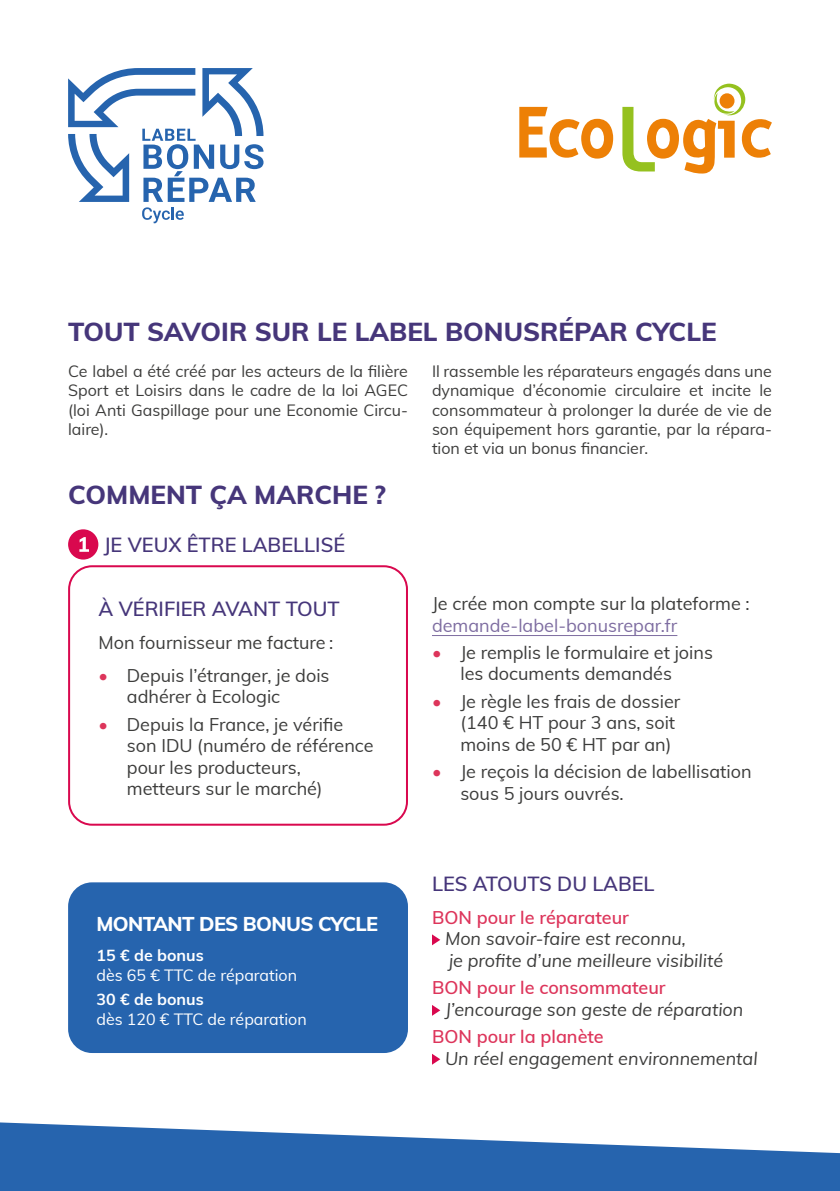
<style>
.page{position:relative;width:840px;height:1191px;background:#fff}
.page>*{position:absolute;margin:0;border:0;box-sizing:border-box;transform-origin:0 0}
.t1{font:800 26px "Muli";color:#46367a}
.t2{font:600 20px "Muli";color:#46367a}
.t3{font:800 20px "Muli";letter-spacing:-.03em;color:#fff}
.t4{font:18px/21.6px "Muli";color:#3c3c3b}
.t5{font:italic 18px/21.6px "Muli";color:#3c3c3b}
.t6{font:600 18px "Muli";color:#dd355b}
.t7{font:18px "Muli";color:#7e6da1}
.t8{font:16px/19.2px "Muli";color:#3c3c3b;text-align:justify}
.t9{font:16px "Muli";color:#fff}
.t10{font:700 16px "Muli";color:#fff}
.s1{color:#dd355b}
</style>
<div class="page">
<div style="left:68px;top:529px;width:30px;height:30px;background:#d9084e;border-radius:50%"></div>
<svg style="left:79px;top:537px;width:10px;height:15px"></svg>
<svg style="left:519px;top:107px;width:94px;height:52px"></svg>
<svg style="left:622px;top:83px;width:149px;height:91px"></svg>
<svg style="left:0;top:1122px;width:839px;height:69px;fill:#2664ae"></svg>
<svg style="left:68px;top:68px;width:195px;height:155px"></svg>
<div style="left:68px;top:882px;width:340px;height:171px;background:#2664ae;border-radius:24px"></div>
<hr style="left:432px;top:635px;width:245px;height:1px;background:#7e6da1">
<div style="left:68px;top:565px;width:340px;height:260px;border:2px solid #d9084e;border-radius:23px"></div>
<svg style="left:432px;top:934px;width:8px;height:11px"></svg>
<svg style="left:432px;top:1005px;width:8px;height:10px"></svg>
<svg style="left:432px;top:1053px;width:8px;height:11px"></svg>
<h1 class="t1" style="left:68px;top:312px;width:649px">TOUT SAVOIR SUR LE LABEL BONUSRÉPAR CYCLE</h1>
<p class="t8" style="left:68px;top:361px;width:341px">Ce label a été créé par les acteurs de la filière Sport et Loisirs dans le cadre de la loi AGEC (loi Anti Gaspillage pour une Economie Circu&shy;laire).</p>
<p class="t8" style="left:432px;top:361px;width:341px">Il rassemble les réparateurs engagés dans une dynamique d’économie circulaire et incite le consommateur à prolonger la durée de vie de son équipement hors garantie, par la répara&shy;tion et via un bonus financier.</p>
<h1 class="t1" style="left:68px;top:476px;width:319px">COMMENT ÇA MARCHE ?</h1>
<p class="t2" style="left:104px;top:530px;width:243px">JE VEUX ÊTRE LABELLISÉ</p>
<p class="t2" style="left:98px;top:594px;width:242px">À VÉRIFIER AVANT TOUT</p>
<p class="t4" style="left:98px;top:630px;width:236px">Mon fournisseur me facture :</p>
<p class="t4" style="left:127px;top:663px;width:204px;text-indent:-28px"><span class="s1">•</span> Depuis l’étranger, je dois adhérer à Ecologic</p>
<p class="t4" style="left:127px;top:712px;width:248px;text-indent:-28px"><span class="s1">•</span> Depuis la France, je vérifie son IDU (numéro de référence pour les producteurs, metteurs sur le marché)</p>
<p class="t3" style="left:96px;top:909px;width:283px">MONTANT DES BONUS CYCLE</p>
<p class="t10" style="left:96px;top:944px;width:109px">15 € de bonus</p>
<p class="t9" style="left:96px;top:963px;width:202px">dès 65 € TTC de réparation</p>
<p class="t10" style="left:96px;top:988px;width:109px">30 € de bonus</p>
<p class="t9" style="left:96px;top:1007px;width:212px">dès 120 € TTC de réparation</p>
<p class="t4" style="left:432px;top:592px;width:319px">Je crée mon compte sur la plateforme :</p>
<p class="t7" style="left:432px;top:612px;width:247px">demande-label-bonusrepar.fr</p>
<p class="t4" style="left:460px;top:640px;width:254px;text-indent:-28px"><span class="s1">•</span> Je remplis le formulaire et joins les documents demandés</p>
<p class="t4" style="left:460px;top:689px;width:221px;text-indent:-28px"><span class="s1">•</span> Je règle les frais de dossier (140 € HT pour 3 ans, soit moins de 50 € HT par an)</p>
<p class="t4" style="left:460px;top:760px;width:292px;text-indent:-28px"><span class="s1">•</span> Je reçois la décision de labellisation sous 5 jours ouvrés.</p>
<p class="t2" style="left:432px;top:869px;width:224px">LES ATOUTS DU LABEL</p>
<p class="t6" style="left:432px;top:904px;width:198px">BON pour le réparateur</p>
<p class="t5" style="left:445px;top:927px;width:279px">Mon savoir-faire est reconnu,<br>je profite d’une meilleure visibilité</p>
<p class="t6" style="left:432px;top:974px;width:235px">BON pour le consommateur</p>
<p class="t5" style="left:445px;top:997px;width:300px">J’encourage son geste de réparation</p>
<p class="t6" style="left:432px;top:1023px;width:173px">BON pour la planète</p>
<p class="t5" style="left:445px;top:1046px;width:314px">Un réel engagement environnemental</p>
</div>
